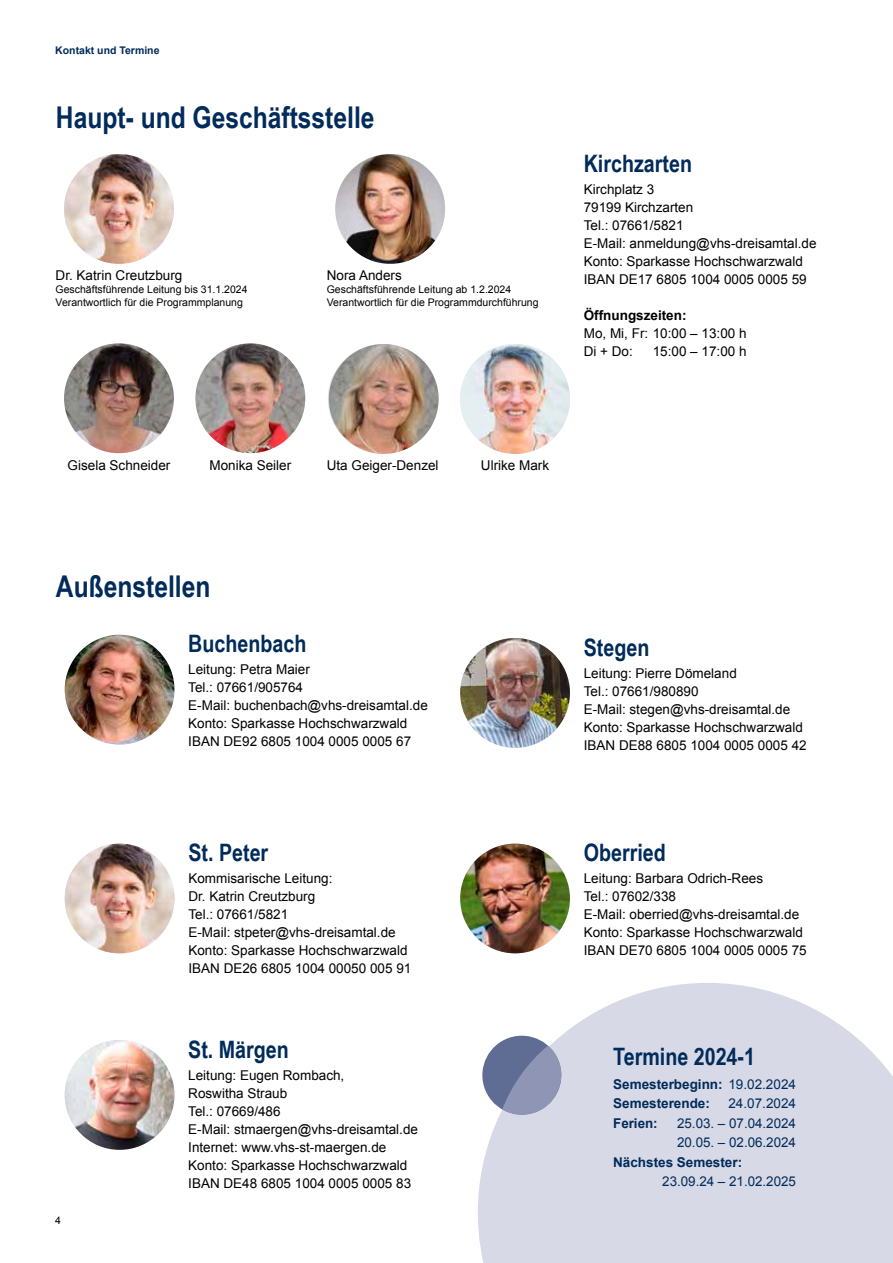
<style>
.page{position:relative;width:893px;height:1263px;background:#fff}
.page>*{position:absolute;margin:0;border:0;box-sizing:border-box;transform-origin:0 0}
.t1{font:700 30px "Arial Narrow";color:#002b5a}
.t2{font:700 24px "Arial Narrow";color:#002b5a}
.t3{font:13.5px/18px "Arial";color:#000}
.t4{font:13.5px/19.5px "Arial";color:#002b5a}
.t5{font:700 13.5px/19.5px "Arial";color:#002b5a}
.t6{font:700 13.5px "Arial";color:#000}
.t7{font:10.5px/12.6px "Arial";color:#000}
.t8{font:700 10.5px "Arial";color:#002b5a}
.s1{font-weight:400}
</style>
<div class="page">
<svg style="left:478px;top:983px;width:415px;height:280px;fill:#d7d9e6"></svg>
<img style="left:65px;top:635px;width:109px;height:109px;border-radius:55px">
<img style="left:460px;top:638px;width:110px;height:110px;border-radius:55px">
<img style="left:460px;top:843px;width:110px;height:110px;border-radius:55px">
<img style="left:65px;top:1040px;width:109px;height:110px;border-radius:55px">
<img style="left:64px;top:154px;width:110px;height:110px;border-radius:55px">
<img style="left:64px;top:343px;width:110px;height:110px;border-radius:55px">
<img style="left:195px;top:343px;width:110px;height:110px;border-radius:55px">
<img style="left:460px;top:344px;width:110px;height:110px;border-radius:55px">
<img style="left:329px;top:344px;width:110px;height:110px;border-radius:55px">
<svg style="left:478px;top:1031px;width:88px;height:88px"></svg>
<img style="left:335px;top:154px;width:110px;height:110px;border-radius:55px">
<img style="left:65px;top:843px;width:109px;height:110px;border-radius:55px">
<p class="t8" style="left:55px;top:43px;width:106px">Kontakt und Termine</p>
<h1 class="t1" style="left:56px;top:95px;width:320px">Haupt- und Geschäftsstelle</h1>
<p class="t3" style="left:56px;top:267px;width:128px">Dr. Katrin Creutzburg</p>
<p class="t7" style="left:56px;top:283px;width:194px">Geschäftsführende Leitung bis 31.1.2024<br>Verantwortlich für die Programmplanung</p>
<p class="t3" style="left:327px;top:267px;width:77px">Nora Anders</p>
<p class="t7" style="left:327px;top:283px;width:213px">Geschäftsführende Leitung ab 1.2.2024<br>Verantwortlich für die Programmdurchführung</p>
<h2 class="t2" style="left:584px;top:145px;width:110px">Kirchzarten</h2>
<p class="t3" style="left:584px;top:180px;width:234px">Kirchplatz 3<br>79199 Kirchzarten<br>Tel.: 07661/5821<br>E-Mail: anmeldung@vhs-dreisamtal.de<br>Konto: Sparkasse Hochschwarzwald<br>IBAN DE17 6805 1004 0005 0005 59</p>
<p class="t6" style="left:584px;top:306px;width:104px">Öffnungszeiten:</p>
<p class="t3" style="left:584px;top:324px;width:164px">Mo, Mi, Fr: 10:00 – 13:00 h<br>Di + Do:</p>
<p class="t3" style="left:653px;top:342px;width:95px">15:00 – 17:00 h</p>
<p class="t3" style="left:68px;top:457px;width:104px">Gisela Schneider</p>
<p class="t3" style="left:209px;top:457px;width:83px">Monika Seiler</p>
<p class="t3" style="left:327px;top:457px;width:113px">Uta Geiger-Denzel</p>
<p class="t3" style="left:481px;top:457px;width:70px">Ulrike Mark</p>
<h1 class="t1" style="left:56px;top:564px;width:156px">Außenstellen</h1>
<h2 class="t2" style="left:188px;top:626px;width:120px">Buchenbach</h2>
<p class="t3" style="left:188px;top:661px;width:241px">Leitung: Petra Maier<br>Tel.: 07661/905764<br>E-Mail: buchenbach@vhs-dreisamtal.de<br>Konto: Sparkasse Hochschwarzwald<br>IBAN DE92 6805 1004 0005 0005 67</p>
<h2 class="t2" style="left:188px;top:834px;width:81px">St. Peter</h2>
<p class="t3" style="left:188px;top:870px;width:224px">Kommisarische Leitung:<br>Dr. Katrin Creutzburg<br>Tel.: 07661/5821<br>E-Mail: stpeter@vhs-dreisamtal.de<br>Konto: Sparkasse Hochschwarzwald<br>IBAN DE26 6805 1004 00050 005 91</p>
<p class="t7" style="left:55px;top:1214px;width:7px">4</p>
<h2 class="t2" style="left:188px;top:1031px;width:102px">St. Märgen</h2>
<p class="t3" style="left:188px;top:1066px;width:231px">Leitung: Eugen Rombach,<br>Roswitha Straub<br>Tel.: 07669/486<br>E-Mail: stmaergen@vhs-dreisamtal.de<br>Internet: www.vhs-st-maergen.de<br>Konto: Sparkasse Hochschwarzwald<br>IBAN DE48 6805 1004 0005 0005 83</p>
<h2 class="t2" style="left:584px;top:629px;width:67px">Stegen</h2>
<p class="t3" style="left:584px;top:664px;width:224px">Leitung: Pierre Dömeland<br>Tel.: 07661/980890<br>E-Mail: stegen@vhs-dreisamtal.de<br>Konto: Sparkasse Hochschwarzwald<br>IBAN DE88 6805 1004 0005 0005 42</p>
<h2 class="t2" style="left:584px;top:834px;width:84px">Oberried</h2>
<p class="t3" style="left:584px;top:870px;width:224px">Leitung: Barbara Odrich-Rees<br>Tel.: 07602/338<br>E-Mail: oberried@vhs-dreisamtal.de<br>Konto: Sparkasse Hochschwarzwald<br>IBAN DE70 6805 1004 0005 0005 75</p>
<h2 class="t2" style="left:613px;top:1038px;width:143px">Termine 2024-1</h2>
<p class="t5" style="left:613px;top:1075px;width:184px">Semesterbeginn: <span class="s1">19.02.2024<br></span>Semesterende:</p>
<p class="t4" style="left:728px;top:1094px;width:69px">24.07.2024</p>
<p class="t5" style="left:613px;top:1114px;width:46px">Ferien:</p>
<p class="t4" style="left:677px;top:1113px;width:120px">25.03. – 07.04.2024<br>20.05. – 02.06.2024</p>
<p class="t5" style="left:613px;top:1153px;width:131px">Nächstes Semester:</p>
<p class="t4" style="left:662px;top:1172px;width:135px">23.09.24 – 21.02.2025</p>
</div>
